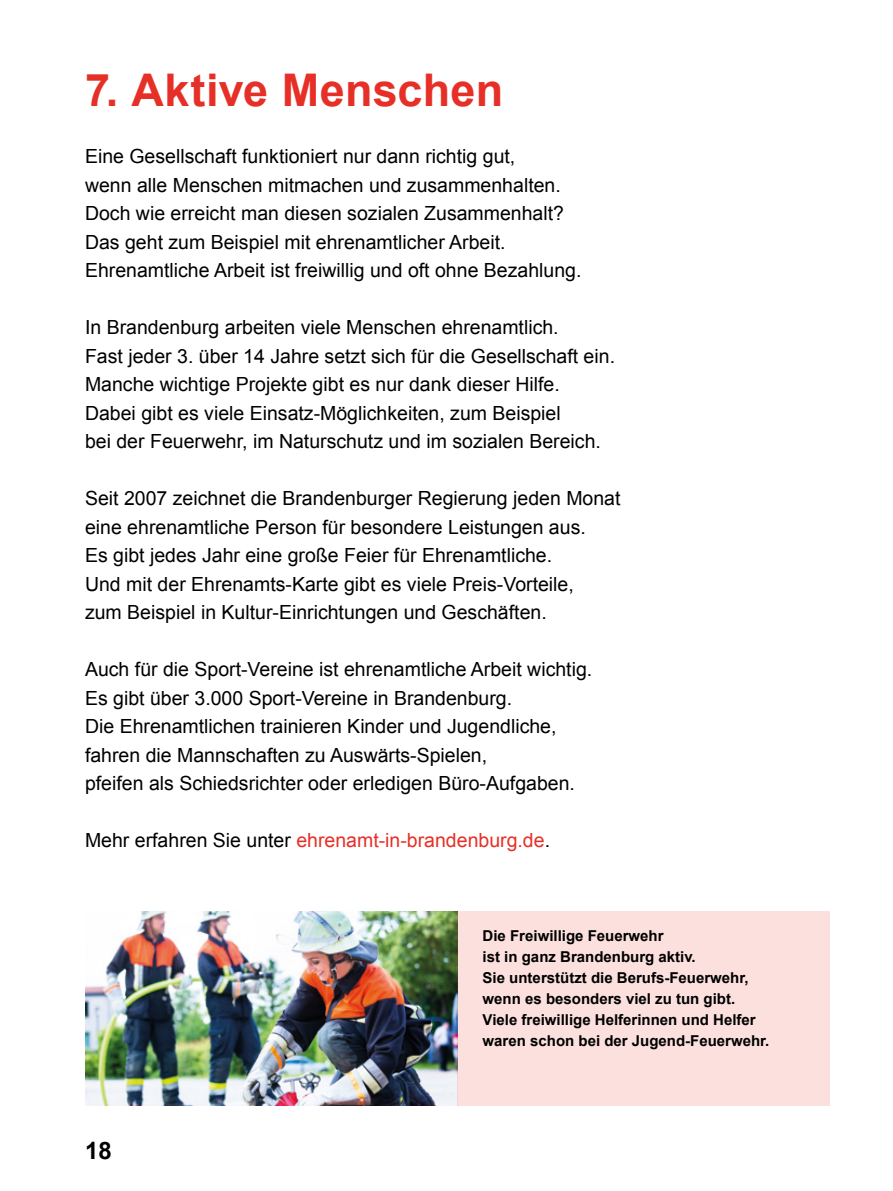
<style>
.page{position:relative;width:893px;height:1191px;background:#fff}
.page>*{position:absolute;margin:0;border:0;box-sizing:border-box;transform-origin:0 0}
.t1{font:700 45px "Arial";letter-spacing:.005em;color:#e63027}
.t2{font:700 24px "Arial";color:#000}
.t3{font:19.5px/28.5px "Arial";color:#000}
.t4{font:19.5px "Arial";color:#e63027}
.t5{font:700 15px/21px "Arial";color:#000}
.s1{color:#000}
</style>
<div class="page">
<img style="left:85px;top:911px;width:372px;height:195px">
<div style="left:457px;top:911px;width:372px;height:195px;background:#fbe0de"></div>
<h1 class="t1" style="left:85px;top:61px;width:420px">7. Aktive Menschen</h1>
<p class="t3" style="left:85px;top:142px;width:498px">Eine Gesellschaft funktioniert nur dann richtig gut,<br>wenn alle Menschen mitmachen und zusammenhalten.<br>Doch wie erreicht man diesen sozialen Zusammenhalt?<br>Das geht zum Beispiel mit ehrenamtlicher Arbeit.<br>Ehrenamtliche Arbeit ist freiwillig und oft ohne Bezahlung.</p>
<p class="t3" style="left:85px;top:313px;width:531px">In Brandenburg arbeiten viele Menschen ehrenamtlich.<br>Fast jeder 3. über 14 Jahre setzt sich für die Gesellschaft ein.<br>Manche wichtige Projekte gibt es nur dank dieser Hilfe.<br>Dabei gibt es viele Einsatz-Möglichkeiten, zum Beispiel<br>bei der Feuerwehr, im Naturschutz und im sozialen Bereich.</p>
<p class="t3" style="left:85px;top:484px;width:537px">Seit 2007 zeichnet die Brandenburger Regierung jeden Monat eine ehrenamtliche Person für besondere Leistungen aus.<br>Es gibt jedes Jahr eine große Feier für Ehrenamtliche.<br>Und mit der Ehrenamts-Karte gibt es viele Preis-Vorteile,<br>zum Beispiel in Kultur-Einrichtungen und Geschäften.</p>
<p class="t3" style="left:85px;top:655px;width:509px">Auch für die Sport-Vereine ist ehrenamtliche Arbeit wichtig.<br>Es gibt über 3.000 Sport-Vereine in Brandenburg.<br>Die Ehrenamtlichen trainieren Kinder und Jugendliche, fahren die Mannschaften zu Auswärts-Spielen,<br>pfeifen als Schiedsrichter oder erledigen Büro-Aufgaben.</p>
<p class="t4" style="left:85px;top:828px;width:467px"><span class="s1">Mehr erfahren Sie unter</span> ehrenamt-in-brandenburg.de<span class="s1">.</span></p>
<p class="t2" style="left:85px;top:1134px;width:28px">18</p>
<p class="t5" style="left:483px;top:926px;width:288px">Die Freiwillige Feuerwehr<br>ist in ganz Brandenburg aktiv.<br>Sie unterstützt die Berufs-Feuerwehr, wenn es besonders viel zu tun gibt.<br>Viele freiwillige Helferinnen und Helfer waren schon bei der Jugend-Feuerwehr.</p>
</div>
